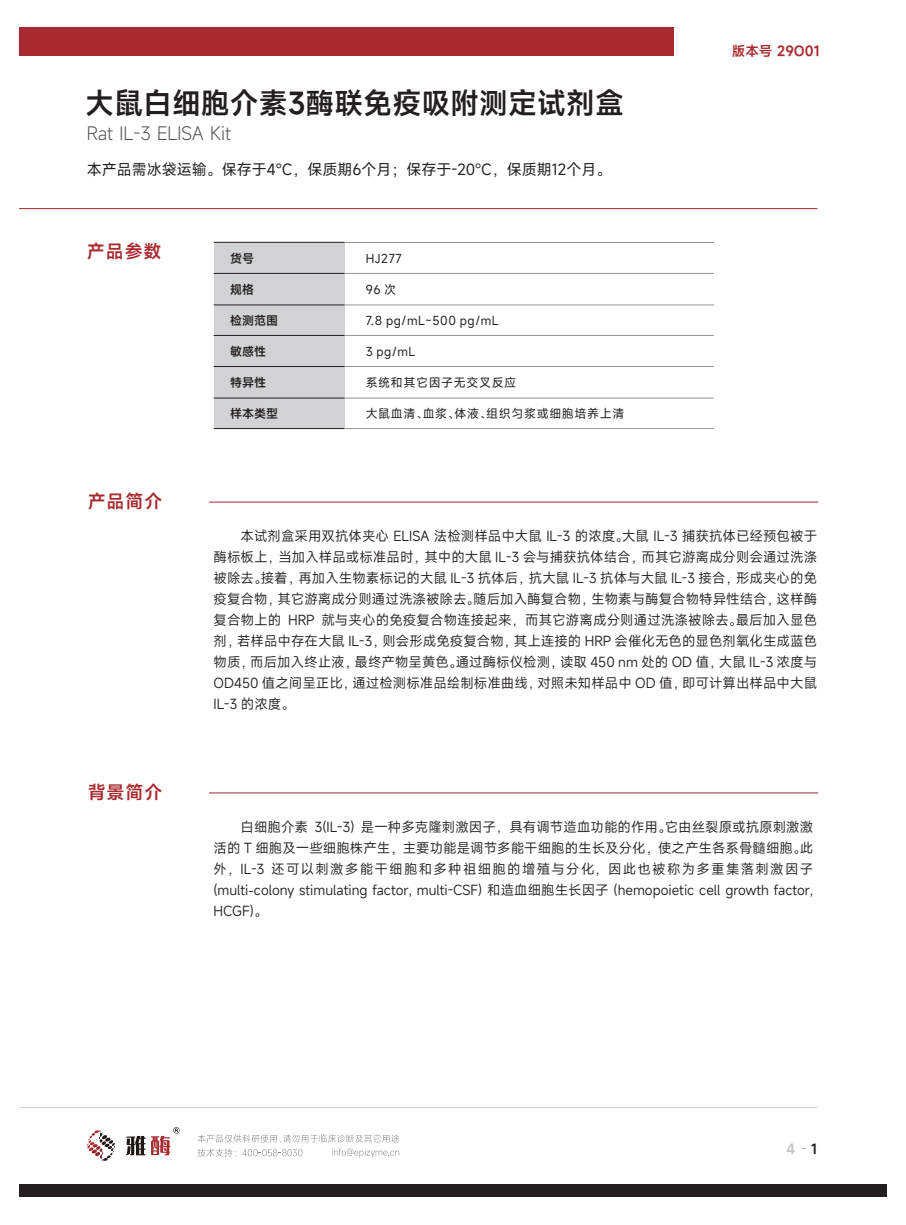
<style>
.page{position:relative;width:906px;height:1225px;background:#fff}
.page>*{position:absolute;margin:0;border:0;box-sizing:border-box;transform-origin:0 0}
.t1{font:600 28.95px "Mi Sans";color:#231f20}
.t2{font:300 18px "Mi Sans";color:#505052}
.t3{font:600 18px "Mi Sans";letter-spacing:.05em;color:#a8292e}
.t4{font:15px "Mi Sans";color:#231f20}
.t5{font:13.5px/21px "Mi Sans";color:#231f20;text-align:justify}
.t6{font:600 13.5px "Mi Sans";color:#a8292e}
.t7{font:600 13.5px "Mi Sans";color:#c2c3c6}
.t8{font:12px "Mi Sans";letter-spacing:.05em;color:#231f20}
.t9{font:600 12px "Mi Sans";color:#231f20}
.s1{color:#231f20}
</style>
<div class="page">
<hr style="left:19px;top:208px;width:798px;height:1px;background:#a8292e">
<div style="left:214px;top:242px;width:130px;height:186px;background:#d1d2d4"></div>
<hr style="left:344px;top:304px;width:370px;height:1px;background:#939598">
<hr style="left:344px;top:335px;width:370px;height:1px;background:#939598">
<hr style="left:344px;top:366px;width:370px;height:1px;background:#939598">
<hr style="left:344px;top:398px;width:370px;height:1px;background:#939598">
<hr style="left:344px;top:242px;width:370px;height:1px;background:#939598">
<hr style="left:344px;top:273px;width:370px;height:1px;background:#939598">
<hr style="left:214px;top:273px;width:130px;height:1px;background:#231f20">
<hr style="left:214px;top:304px;width:130px;height:1px;background:#231f20">
<hr style="left:214px;top:242px;width:130px;height:1px;background:#231f20">
<hr style="left:214px;top:366px;width:130px;height:1px;background:#231f20">
<hr style="left:214px;top:398px;width:130px;height:1px;background:#231f20">
<hr style="left:214px;top:428px;width:130px;height:1px;background:#231f20">
<hr style="left:214px;top:335px;width:130px;height:1px;background:#231f20">
<hr style="left:344px;top:428px;width:370px;height:1px;background:#939598">
<hr style="left:209px;top:502px;width:609px;height:1px;background:#a8292e">
<hr style="left:209px;top:792px;width:609px;height:1px;background:#a8292e">
<div style="left:19px;top:27px;width:654px;height:29px;background:#a8292e"></div>
<div style="left:19px;top:1184px;width:867px;height:13px;background:#231f20"></div>
<svg style="left:87px;top:1130px;width:28px;height:31px"></svg>
<svg style="left:126px;top:1127px;width:53px;height:28px"></svg>
<svg style="left:197px;top:1134px;width:202px;height:23px"></svg>
<h1 class="t1" style="left:85px;top:84px;width:540px">大鼠白细胞介素3酶联免疫吸附测定试剂盒</h1>
<h2 class="t2" style="left:87px;top:121px;width:146px">Rat IL-3 ELISA Kit</h2>
<p class="t4" style="left:87px;top:159px;width:526px">本产品需冰袋运输。保存于4℃，保质期6个月；保存于-20℃，保质期12个月。</p>
<h2 class="t3" style="left:87px;top:239px;width:76px">产品参数</h2>
<h2 class="t3" style="left:88px;top:489px;width:76px">产品简介</h2>
<p class="t9" style="left:230px;top:250px;width:26px">货号</p>
<p class="t9" style="left:230px;top:282px;width:26px">规格</p>
<p class="t9" style="left:230px;top:313px;width:50px">检测范围</p>
<p class="t9" style="left:230px;top:343px;width:38px">敏感性</p>
<p class="t9" style="left:230px;top:374px;width:38px">特异性</p>
<p class="t9" style="left:230px;top:405px;width:50px">样本类型</p>
<p class="t8" style="left:366px;top:250px;width:38px">HJ277</p>
<p class="t8" style="left:366px;top:282px;width:32px">96 次</p>
<p class="t8" style="left:366px;top:313px;width:134px">7.8 pg/mL~500 pg/mL</p>
<p class="t8" style="left:366px;top:343px;width:51px">3 pg/mL</p>
<p class="t8" style="left:366px;top:374px;width:152px">系统和其它因子无交叉反应</p>
<p class="t8" style="left:366px;top:405px;width:260px">大鼠血清、血浆、体液、组织匀浆或细胞培养上清</p>
<p class="t6" style="left:732px;top:42px;width:89px">版本号 29O01</p>
<h2 class="t3" style="left:88px;top:780px;width:76px">背景简介</h2>
<p class="t5" style="left:213px;top:525px;width:605px;text-indent:27px">本试剂盒采用双抗体夹心 ELISA 法检测样品中大鼠 IL-3 的浓度。大鼠 IL-3 捕获抗体已经预包被于酶标板上，当加入样品或标准品时，其中的大鼠 IL-3 会与捕获抗体结合，而其它游离成分则会通过洗涤被除去。接着，再加入生物素标记的大鼠 IL-3 抗体后，抗大鼠 IL-3 抗体与大鼠 IL-3 接合，形成夹心的免疫复合物，其它游离成分则通过洗涤被除去。随后加入酶复合物，生物素与酶复合物特异性结合，这样酶复合物上的 HRP 就与夹心的免疫复合物连接起来，而其它游离成分则通过洗涤被除去。最后加入显色剂，若样品中存在大鼠 IL-3，则会形成免疫复合物，其上连接的 HRP 会催化无色的显色剂氧化生成蓝色物质，而后加入终止液，最终产物呈黄色。通过酶标仪检测，读取 450 nm 处的 OD 值，大鼠 IL-3 浓度与OD450 值之间呈正比，通过检测标准品绘制标准曲线，对照未知样品中 OD 值，即可计算出样品中大鼠IL-3 的浓度。</p>
<p class="t5" style="left:213px;top:816px;width:601px;text-indent:27px">白细胞介素 3(IL-3) 是一种多克隆刺激因子，具有调节造血功能的作用。它由丝裂原或抗原刺激激活的 T 细胞及一些细胞株产生，主要功能是调节多能干细胞的生长及分化，使之产生各系骨髓细胞。此外，IL-3 还可以刺激多能干细胞和多种祖细胞的增殖与分化，因此也被称为多重集落刺激因子(multi-colony stimulating factor, multi-CSF) 和造血细胞生长因子 (hemopoietic cell growth factor, HCGF)。</p>
<p class="t7" style="left:786px;top:1139px;width:32px">4 <span class="s1">1</span></p>
</div>
